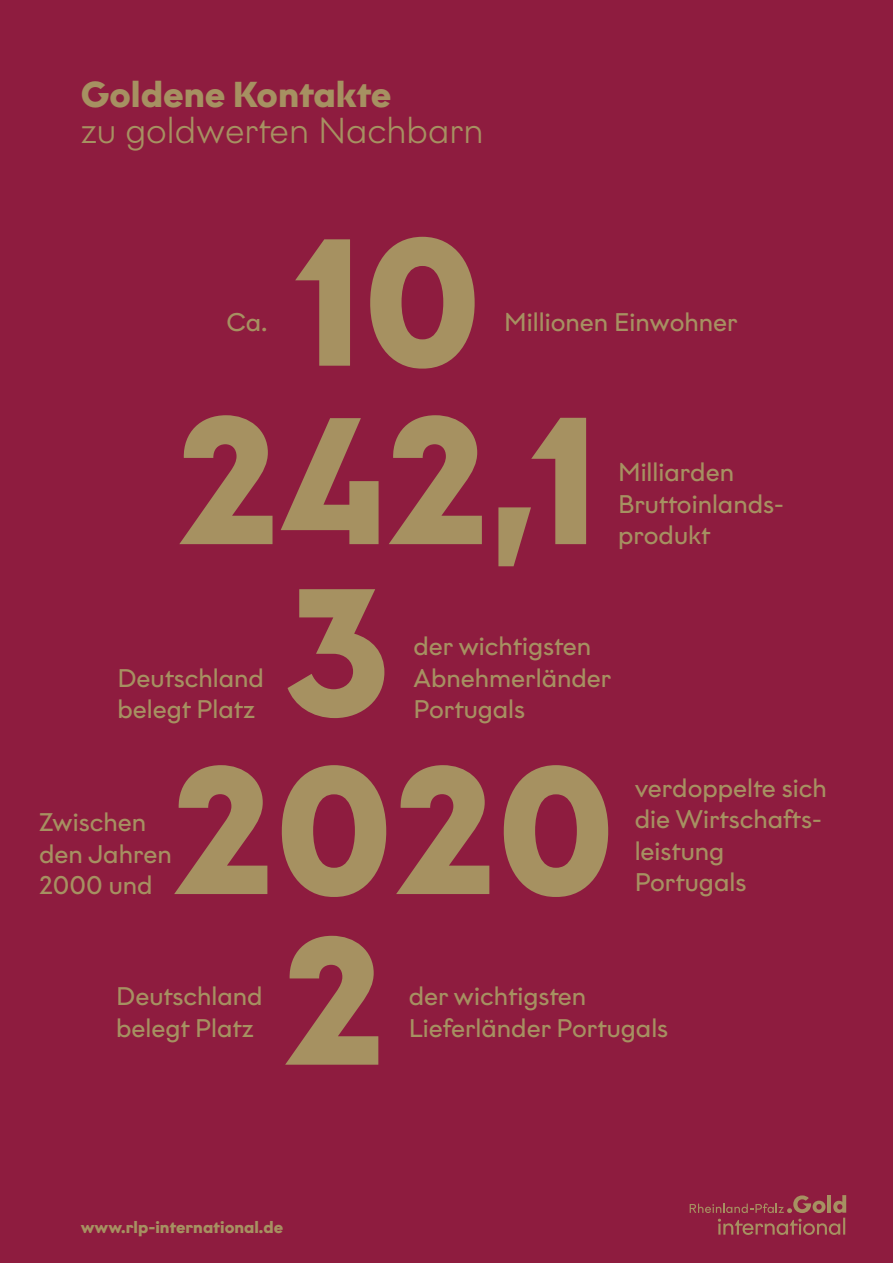
<style>
.page{position:relative;width:893px;height:1263px;background:#8e1c3f}
.page>*{position:absolute;margin:0;border:0;box-sizing:border-box;transform-origin:0 0}
.t1{font:700 180px "Graphit";color:#a69161}
.t2{font:300 36px "Graphit";color:#a69161}
.t3{font:700 36px "Graphit";color:#a69161}
.t4{font:25.5px/31.5px "Graphit";color:#a69161}
.t5{font:700 16.5px "Graphit";color:#a69161}
</style>
<div class="page">
<svg style="left:690px;top:1195px;width:156px;height:40px"></svg>
<h2 class="t3" style="left:81px;top:72px;width:312px">Goldene Kontakte</h2>
<h2 class="t2" style="left:81px;top:108px;width:404px">zu goldwerten Nachbarn</h2>
<p class="t4" style="left:226px;top:306px;width:43px">Ca.</p>
<h1 class="t1" style="left:294px;top:190px;width:189px">10</h1>
<p class="t4" style="left:504px;top:306px;width:235px">Millionen Einwohner</p>
<h1 class="t1" style="left:176px;top:368px;width:424px">242,1</h1>
<p class="t4" style="left:618px;top:456px;width:168px">Milliarden<br>Bruttoinlands&shy;produkt</p>
<p class="t4" style="left:117px;top:662px;width:148px">Deutschland belegt Platz</p>
<h1 class="t1" style="left:285px;top:539px;width:107px">3</h1>
<p class="t4" style="left:414px;top:630px;width:199px">der wichtigsten<br>Abnehmerländer<br>Portugals</p>
<h1 class="t1" style="left:171px;top:718px;width:446px">2020</h1>
<p class="t4" style="left:39px;top:806px;width:134px">Zwischen den Jahren<br>2000 und</p>
<p class="t4" style="left:635px;top:771px;width:194px">verdoppelte sich die Wirtschafts&shy;leistung<br>Portugals</p>
<p class="t4" style="left:116px;top:980px;width:148px">Deutschland belegt Platz</p>
<h1 class="t1" style="left:282px;top:889px;width:105px">2</h1>
<p class="t4" style="left:409px;top:980px;width:261px">der wichtigsten<br>Lieferländer Portugals</p>
<p class="t5" style="left:81px;top:1216px;width:204px">www.rlp-international.de</p>
</div>
